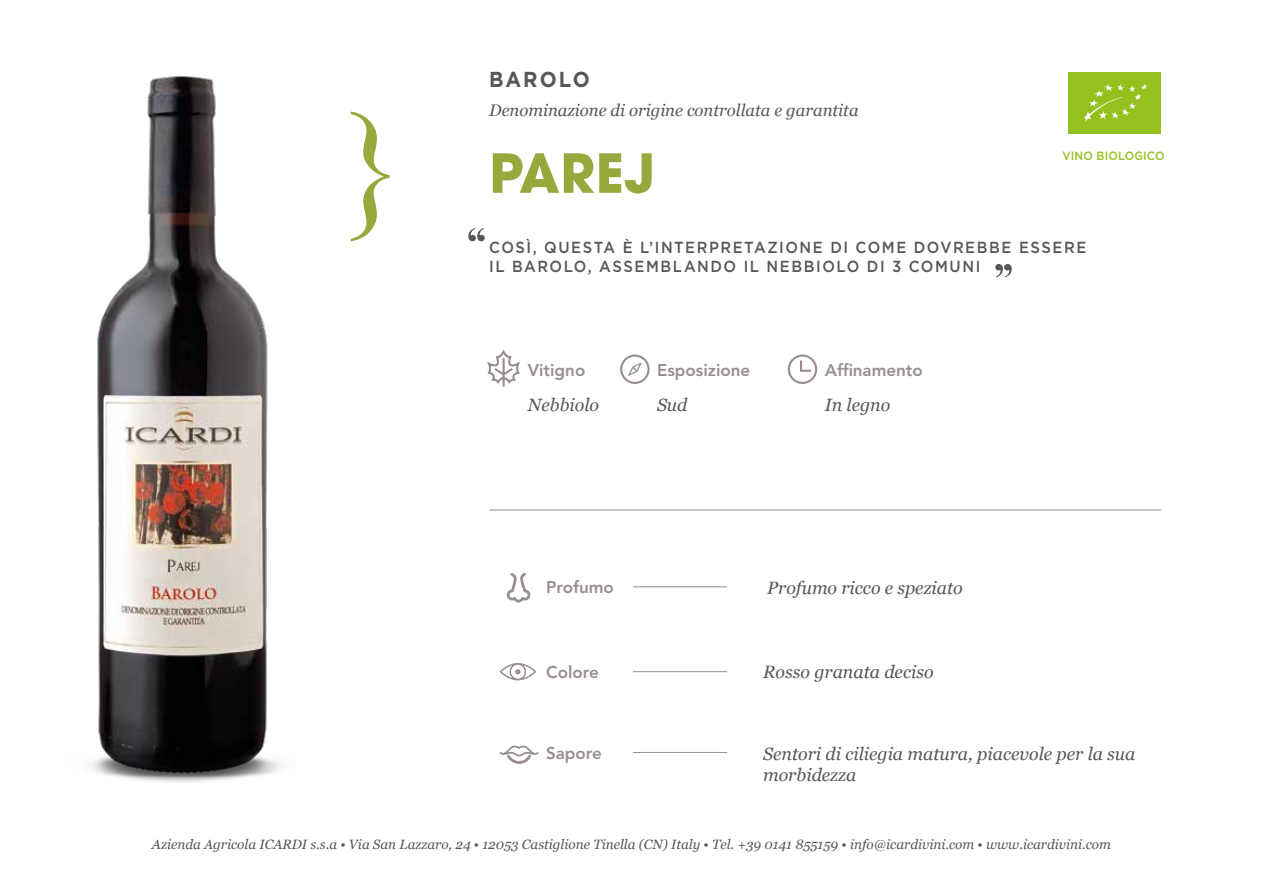
<style>
.page{position:relative;width:1263px;height:893px;background:#fff}
.page>*{position:absolute;margin:0;border:0;box-sizing:border-box;transform-origin:0 0}
.t1{font:700 53.4px "Avant Garde";letter-spacing:.01em;color:#96a93d}
.t2{font:700 21.6px "Gotham";letter-spacing:.095em;color:#575756;scale:.93 1}
.t3{font:italic 17.85px/21.3px "Georgia";color:#575756}
.t4{font:800 16.95px "Avenir LT Std";color:#988e8e}
.t5{font:italic 16.65px "Georgia";color:#575756}
.t6{font:500 16.05px/18.6px "Gotham";letter-spacing:.105em;color:#575756;scale:.93 1}
.t7{font:italic 13.5px "Georgia";color:#575756}
.t8{font:500 12px "Gotham";letter-spacing:.015em;color:#95c11f;scale:.93 1}
</style>
<div class="page">
<svg style="left:351px;top:112px;width:39px;height:129px"></svg>
<svg style="left:500px;top:746px;width:39px;height:18px"></svg>
<svg style="left:507px;top:573px;width:23px;height:29px"></svg>
<hr style="left:633px;top:586px;width:94px;height:1px;background:#988e8e">
<hr style="left:633px;top:671px;width:94px;height:1px;background:#988e8e">
<hr style="left:633px;top:752px;width:94px;height:1px;background:#988e8e">
<hr style="left:490px;top:510px;width:671px;height:1px;background:#988e8e">
<svg style="left:487px;top:349px;width:33px;height:38px"></svg>
<svg style="left:788px;top:355px;width:29px;height:29px"></svg>
<div style="left:1068px;top:72px;width:93px;height:62px;background:#95c11f"></div>
<svg style="left:1083px;top:84px;width:64px;height:38px"></svg>
<img style="left:90px;top:76px;width:191px;height:706px">
<svg style="left:500px;top:663px;width:36px;height:17px"></svg>
<svg style="left:620px;top:355px;width:30px;height:29px"></svg>
<svg style="left:995px;top:264px;width:17px;height:13px"></svg>
<svg style="left:468px;top:228px;width:17px;height:13px"></svg>
<h2 class="t2" style="left:489px;top:65px;width:110px">BAROLO</h2>
<p class="t5" style="left:489px;top:98px;width:371px">Denominazione di origine controllata e garantita</p>
<h1 class="t1" style="left:489px;top:138px;width:168px">PAREJ</h1>
<p class="t8" style="left:1062px;top:147px;width:111px">VINO BIOLOGICO</p>
<p class="t6" style="left:489px;top:238px;width:644px">COSÌ, QUESTA È L’INTERPRETAZIONE DI COME DOVREBBE ESSERE<br>IL BAROLO, ASSEMBLANDO IL NEBBIOLO DI 3 COMUNI</p>
<p class="t4" style="left:528px;top:360px;width:59px">Vitigno</p>
<h3 class="t3" style="left:528px;top:394px;width:73px">Nebbiolo</h3>
<p class="t4" style="left:657px;top:360px;width:95px">Esposizione</p>
<h3 class="t3" style="left:657px;top:394px;width:32px">Sud</h3>
<p class="t4" style="left:825px;top:360px;width:99px">Affinamento</p>
<h3 class="t3" style="left:825px;top:394px;width:67px">In legno</h3>
<p class="t4" style="left:546px;top:577px;width:69px">Profumo</p>
<p class="t4" style="left:546px;top:662px;width:54px">Colore</p>
<h3 class="t3" style="left:767px;top:576px;width:197px">Profumo ricco e speziato</h3>
<h3 class="t3" style="left:763px;top:661px;width:172px">Rosso granata deciso</h3>
<p class="t4" style="left:546px;top:743px;width:57px">Sapore</p>
<h3 class="t3" style="left:763px;top:742px;width:374px">Sentori di ciliegia matura, piacevole per la sua morbidezza</h3>
<p class="t7" style="left:152px;top:834px;width:960px">Azienda Agricola ICARDI s.s.a • Via San Lazzaro, 24 • 12053 Castiglione Tinella (CN) Italy • Tel. +39 0141 855159 • info@icardivini.com • www.icardivini.com</p>
</div>
